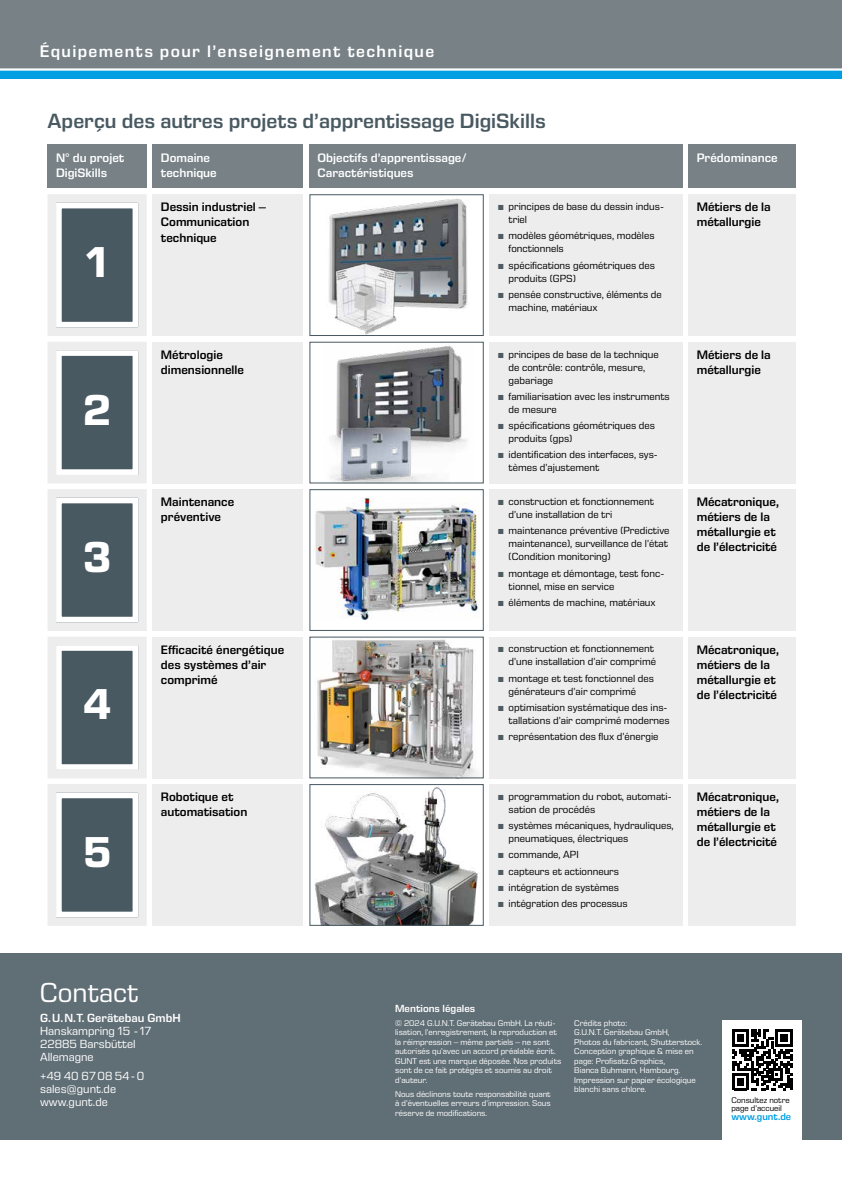
<style>
.page{position:relative;width:842px;height:1191px;background:#fff}
.page>*{position:absolute;margin:0;border:0;box-sizing:border-box;transform-origin:0 0}
.t1{font:700 44px "Eurostile Next LT Pro";color:#fff}
.t2{font:28px "Eurostile Next LT Pro";color:#fff}
.t3{font:600 21px "Eurostile Next LT Pro";color:#495961}
.t4{font:600 17px "Eurostile Next LT Pro";letter-spacing:.08em;color:#fff}
.t5{font:600 12.5px/15px "Eurostile Next LT Pro";color:#000}
.t6{font:600 12.5px/15px "Eurostile Next LT Pro";color:#fff}
.t7{font:12px/13.1px "Eurostile Next LT Pro";color:#fff}
.t8{font:600 12px "Eurostile Next LT Pro";color:#fff}
.t9{font:10.5px/13px "Eurostile Next LT Pro";color:#000}
.t10{font:600 10.5px "Eurostile Next LT Pro";color:#fff}
.t11{font:600 10px "Eurostile Next LT Pro";color:#009fe3}
.t12{font:8.5px/9.5px "Eurostile Next LT Pro";color:#fff}
.t13{font:8.4px/8px "Eurostile Next LT Pro";color:#000}
.s1{color:#4e5b61}
</style>
<div class="page">
<div style="left:0;top:953px;width:842px;height:187px;background:#606e75"></div>
<div style="left:0;top:0;width:842px;height:78px;background:#009fe3"></div>
<div style="left:0;top:0;width:842px;height:71px;background:#778186"></div>
<img style="left:329px;top:346px;width:138px;height:135px">
<div style="left:309px;top:342px;width:175px;height:141px;border:1px solid #495961"></div>
<img style="left:314px;top:786px;width:164px;height:138px">
<div style="left:309px;top:784px;width:175px;height:142px;border:1px solid #495961"></div>
<img style="left:317px;top:638px;width:159px;height:138px">
<img style="left:329px;top:198px;width:139px;height:111px">
<img style="left:328px;top:258px;width:99px;height:76px">
<div style="left:309px;top:194px;width:175px;height:142px;border:1px solid #495961"></div>
<img style="left:314px;top:498px;width:165px;height:122px">
<div style="left:309px;top:489px;width:175px;height:142px;border:1px solid #495961"></div>
<div style="left:722px;top:1020px;width:80px;height:121px;background:#fff"></div>
<svg style="left:732px;top:1029px;width:61px;height:61px"></svg>
<div style="left:688px;top:194px;width:108px;height:142px;background:#ededed"></div>
<div style="left:688px;top:342px;width:108px;height:141px;background:#ededed"></div>
<div style="left:688px;top:489px;width:108px;height:142px;background:#ededed"></div>
<div style="left:688px;top:636px;width:108px;height:142px;background:#ededed"></div>
<div style="left:688px;top:784px;width:108px;height:142px;background:#ededed"></div>
<div style="left:489px;top:194px;width:193px;height:142px;background:#ededed"></div>
<div style="left:489px;top:342px;width:193px;height:141px;background:#ededed"></div>
<div style="left:489px;top:784px;width:193px;height:142px;background:#ededed"></div>
<div style="left:489px;top:636px;width:193px;height:142px;background:#ededed"></div>
<div style="left:489px;top:489px;width:193px;height:142px;background:#ededed"></div>
<div style="left:48px;top:144px;width:99px;height:44px;background:#778186"></div>
<div style="left:688px;top:144px;width:108px;height:44px;background:#778186"></div>
<div style="left:152px;top:144px;width:151px;height:44px;background:#778186"></div>
<div style="left:309px;top:144px;width:373px;height:44px;background:#778186"></div>
<div style="left:52px;top:198px;width:90px;height:134px;background:#495961"></div>
<div style="left:48px;top:194px;width:99px;height:142px;border:9px solid #ededed"></div>
<div style="left:52px;top:346px;width:90px;height:133px;background:#495961"></div>
<div style="left:48px;top:342px;width:99px;height:141px;border:9px solid #ededed"></div>
<div style="left:52px;top:493px;width:90px;height:133px;background:#495961"></div>
<div style="left:48px;top:489px;width:99px;height:142px;border:9px solid #ededed"></div>
<div style="left:52px;top:641px;width:90px;height:133px;background:#495961"></div>
<div style="left:48px;top:636px;width:99px;height:142px;border:9px solid #ededed"></div>
<div style="left:52px;top:788px;width:90px;height:133px;background:#495961"></div>
<div style="left:48px;top:784px;width:99px;height:142px;border:9px solid #ededed"></div>
<div style="left:56px;top:203px;width:82px;height:124px;border:6px solid #fff"></div>
<div style="left:56px;top:350px;width:82px;height:125px;border:6px solid #fff"></div>
<div style="left:56px;top:497px;width:82px;height:125px;border:6px solid #fff"></div>
<div style="left:56px;top:645px;width:82px;height:125px;border:6px solid #fff"></div>
<div style="left:56px;top:792px;width:82px;height:125px;border:6px solid #fff"></div>
<div style="left:152px;top:194px;width:151px;height:142px;background:#ededed"></div>
<div style="left:152px;top:342px;width:151px;height:141px;background:#ededed"></div>
<div style="left:152px;top:489px;width:151px;height:142px;background:#ededed"></div>
<div style="left:152px;top:636px;width:151px;height:142px;background:#ededed"></div>
<div style="left:152px;top:784px;width:151px;height:142px;background:#ededed"></div>
<h3 class="t4" style="left:40px;top:42px;width:396px">Équipements pour l’enseignement technique</h3>
<h3 class="t3" style="left:48px;top:109px;width:500px">Aperçu des autres projets d’apprentissage DigiSkills</h3>
<p class="t6" style="left:56px;top:150px;width:70px">N° du projet<br>DigiSkills</p>
<p class="t6" style="left:161px;top:150px;width:51px">Domaine</p>
<p class="t6" style="left:697px;top:150px;width:83px">Prédominance</p>
<p class="t6" style="left:318px;top:150px;width:151px">Objectifs d’apprentissage/<br>Caractéristiques</p>
<p class="t6" style="left:161px;top:165px;width:57px">technique</p>
<h1 class="t1" style="left:86px;top:237px;width:24px">1</h1>
<h1 class="t1" style="left:83px;top:385px;width:30px">2</h1>
<h1 class="t1" style="left:83px;top:532px;width:30px">3</h1>
<h1 class="t1" style="left:83px;top:679px;width:30px">4</h1>
<h1 class="t1" style="left:83px;top:827px;width:30px">5</h1>
<p class="t5" style="left:161px;top:200px;width:107px">Dessin industriel –<br>Communication technique</p>
<p class="t5" style="left:161px;top:347px;width:85px">Métrologie dimensionnelle</p>
<p class="t5" style="left:161px;top:495px;width:75px">Maintenance préventive</p>
<p class="t5" style="left:161px;top:642px;width:125px">Efficacité énergétique des systèmes d’air comprimé</p>
<p class="t5" style="left:161px;top:789px;width:88px">Robotique et automatisation</p>
<h2 class="t2" style="left:40px;top:977px;width:100px">Contact</h2>
<p class="t8" style="left:40px;top:1011px;width:142px">G.U.N.T. Gerätebau GmbH</p>
<p class="t7" style="left:40px;top:1024px;width:113px">Hanskampring 15 - 17<br>22885 Barsbüttel<br>Allemagne</p>
<p class="t7" style="left:40px;top:1069px;width:105px">+49 40 6708 54-0 sales@gunt.de www.gunt.de</p>
<p class="t9" style="left:509px;top:200px;width:157px;text-indent:-11px"><span class="s1">•</span> principes de base du dessin indus&shy;triel</p>
<p class="t9" style="left:509px;top:229px;width:148px;text-indent:-11px"><span class="s1">•</span> modèles géométriques, modèles fonctionnels</p>
<p class="t9" style="left:509px;top:259px;width:148px;text-indent:-11px"><span class="s1">•</span> spécifications géométriques des produits (GPS)</p>
<p class="t9" style="left:509px;top:288px;width:155px;text-indent:-11px"><span class="s1">•</span> pensée constructive, éléments de machine, matériaux</p>
<p class="t9" style="left:509px;top:347px;width:152px;text-indent:-11px"><span class="s1">•</span> principes de base de la technique de contrôle: contrôle, mesure, gabariage</p>
<p class="t9" style="left:509px;top:390px;width:163px;text-indent:-11px"><span class="s1">•</span> familiarisation avec les instruments de mesure</p>
<p class="t9" style="left:509px;top:419px;width:148px;text-indent:-11px"><span class="s1">•</span> spécifications géométriques des produits (gps)</p>
<p class="t9" style="left:509px;top:448px;width:151px;text-indent:-11px"><span class="s1">•</span> identification des interfaces, sys&shy;tèmes d’ajustement</p>
<p class="t9" style="left:509px;top:495px;width:147px;text-indent:-11px"><span class="s1">•</span> construction et fonctionnement d’une installation de tri</p>
<p class="t9" style="left:509px;top:524px;width:163px;text-indent:-11px"><span class="s1">•</span> maintenance préventive (Predictive maintenance), surveillance de l’état (Condition monitoring)</p>
<p class="t9" style="left:509px;top:566px;width:157px;text-indent:-11px"><span class="s1">•</span> montage et démontage, test fonc&shy;tionnel, mise en service</p>
<p class="t9" style="left:498px;top:596px;width:159px"><span class="s1">•</span> éléments de machine, matériaux</p>
<p class="t9" style="left:498px;top:642px;width:160px;text-align:right"><span class="s1">•</span> construction et fonctionnement d’une installation d’air comprimé</p>
<p class="t9" style="left:509px;top:672px;width:147px;text-indent:-11px"><span class="s1">•</span> montage et test fonctionnel des générateurs d’air comprimé</p>
<p class="t9" style="left:498px;top:701px;width:173px;text-align:right"><span class="s1">•</span> optimisation systématique des ins&shy;tallations d’air comprimé modernes</p>
<p class="t9" style="left:498px;top:730px;width:162px"><span class="s1">•</span> représentation des flux d’énergie</p>
<p class="t9" style="left:509px;top:790px;width:165px;text-indent:-11px"><span class="s1">•</span> programmation du robot, automati&shy;sation de procédés</p>
<p class="t9" style="left:509px;top:819px;width:167px;text-indent:-11px"><span class="s1">•</span> systèmes mécaniques, hydrauliques, pneumatiques, électriques</p>
<p class="t9" style="left:498px;top:848px;width:82px"><span class="s1">•</span> commande, API</p>
<p class="t9" style="left:498px;top:864px;width:123px"><span class="s1">•</span> capteurs et actionneurs</p>
<p class="t9" style="left:498px;top:881px;width:123px"><span class="s1">•</span> intégration de systèmes</p>
<p class="t9" style="left:498px;top:897px;width:131px"><span class="s1">•</span> intégration des processus</p>
<p class="t5" style="left:697px;top:200px;width:76px">Métiers de la métallurgie</p>
<p class="t5" style="left:697px;top:347px;width:76px">Métiers de la métallurgie</p>
<p class="t5" style="left:697px;top:495px;width:84px">Mécatronique, métiers de la métallurgie et de l’électricité</p>
<p class="t5" style="left:697px;top:642px;width:84px">Mécatronique, métiers de la métallurgie et de l’électricité</p>
<p class="t5" style="left:697px;top:789px;width:84px">Mécatronique, métiers de la métallurgie et de l’électricité</p>
<p class="t10" style="left:395px;top:1002px;width:82px">Mentions légales</p>
<p class="t12" style="left:395px;top:1018px;width:168px">© 2024 G.U.N.T. Gerätebau GmbH. La réuti&shy;lisation, l’enregistrement, la reproduction et la réimpression – même partiels – ne sont autorisés qu’avec un accord préalable écrit.<br>GUNT est une marque déposée. Nos produits sont de ce fait protégés et soumis au droit d’auteur.</p>
<p class="t12" style="left:395px;top:1089px;width:157px;text-align:justify">Nous déclinons toute responsabilité quant à d’éventuelles erreurs d’impression. Sous réserve de modifications.</p>
<p class="t12" style="left:574px;top:1018px;width:129px">Crédits photo:<br>G.U.N.T. Gerätebau GmbH,<br>Photos du fabricant, Shutterstock.<br>Conception graphique &amp; mise en page: Profisatz.Graphics,<br>Bianca Buhmann, Hambourg.<br>Impression sur papier écologique blanchi sans chlore.</p>
<p class="t13" style="left:731px;top:1096px;width:60px">Consultez notre page d’accueil</p>
<p class="t11" style="left:731px;top:1111px;width:61px">www.gunt.de</p>
</div>
